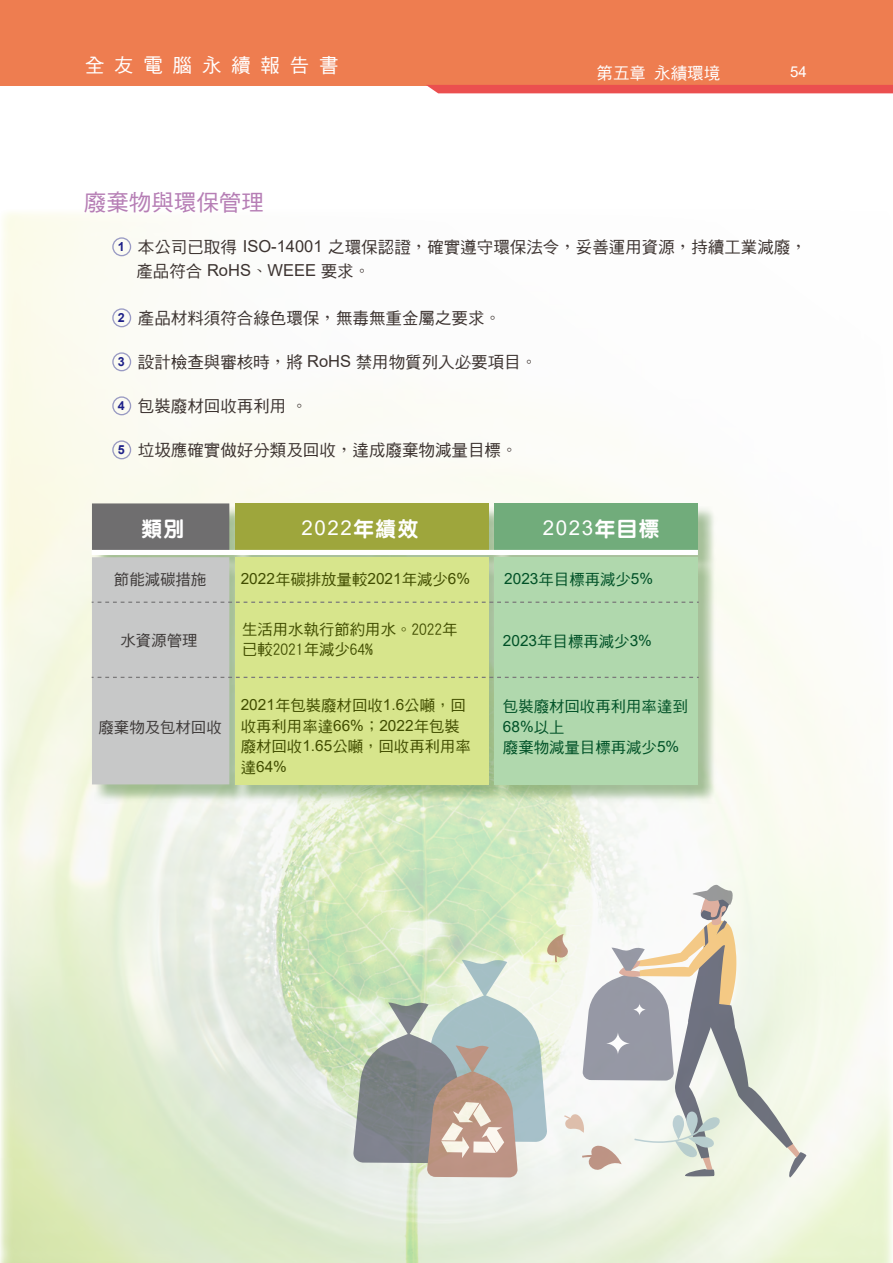
<style>
.page{position:relative;width:893px;height:1263px;background:#fff}
.page>*{position:absolute;margin:0;border:0;box-sizing:border-box;transform-origin:0 0}
.t1{font:22.5px "DF Hei W5 WIN BF";color:#b67eb5}
.t2{font:20.55px "Arial";letter-spacing:.075em;color:#fff}
.t3{font:20.55px "DF Li Yuan W8 WIN BF";color:#fff}
.t4{font:19.5px "DF Hei W5 WIN BF";color:#fff}
.t5{font:16.5px "DF Hei W5 WIN BF";color:#3c3330}
.t6{font:16.5px "Arial";color:#3c3330}
.t7{font:16.5px "DF Hei W5 WIN BF";color:#fff}
.t8{font:15.45px/20.5px "DF Hei W5 WIN BF";color:#414d00}
.t9{font:15.45px "Arial";color:#005127}
.t10{font:15.45px "DF Hei W5 WIN BF";color:#005127}
.t11{font:15.45px "Arial";color:#414d00}
.t12{font:15.45px "DF Hei W5 WIN BF";color:#3e3a39}
.t13{font:15px "Arial";color:#fff}
.s1{font-family:"Arial";font-weight:700;font-size:12.45px;color:#1d2088}
.s2{font-family:"Arial"}
.s3{font-family:"Adobe Ming Std";font-weight:300}
.s4{font-family:"DF Hei W5 WIN BF"}
.s5{font-family:"DF Li Yuan W8 WIN BF"}
</style>
<div class="page">
<div style="left:0;top:0;width:893px;height:85px;background:#ee7d50"></div>
<div style="left:426px;top:85px;width:467px;height:8px;background:#eb4f4f"></div>
<img style="left:0;top:212px;width:892px;height:1051px">
<div style="left:112px;top:237px;width:19px;height:19px;border:1px solid #1d2088;border-radius:50%"></div>
<div style="left:112px;top:308px;width:19px;height:19px;border:1px solid #1d2088;border-radius:50%"></div>
<div style="left:112px;top:352px;width:19px;height:19px;border:1px solid #1d2088;border-radius:50%"></div>
<div style="left:112px;top:396px;width:19px;height:19px;border:1px solid #1d2088;border-radius:50%"></div>
<div style="left:112px;top:440px;width:19px;height:19px;border:1px solid #1d2088;border-radius:50%"></div>
<div style="left:94px;top:506px;width:623px;height:297px;background:#5c8c4a;opacity:.53"></div>
<div style="left:235px;top:503px;width:254px;height:47px;background:#9ea63c"></div>
<div style="left:494px;top:503px;width:204px;height:47px;background:#71ac7b"></div>
<div style="left:92px;top:503px;width:137px;height:47px;background:#6f6e6f"></div>
<div style="left:494px;top:557px;width:204px;height:227px;background:#b0d8ad"></div>
<div style="left:235px;top:557px;width:254px;height:227px;background:#d7e58c"></div>
<div style="left:92px;top:557px;width:137px;height:227px;background:#c7c8c8"></div>
<svg style="left:92px;top:602px;width:607px;height:1px"></svg>
<svg style="left:92px;top:677px;width:607px;height:1px"></svg>
<div style="left:92px;top:550px;width:606px;height:5px;background:#fff"></div>
<svg style="left:353px;top:883px;width:454px;height:295px"></svg>
<svg style="left:632px;top:1003px;width:15px;height:13px"></svg>
<svg style="left:605px;top:1032px;width:26px;height:23px"></svg>
<p class="t4" style="left:85px;top:55px;width:255px">全 友 電 腦 永 續 報 告 書</p>
<p class="t7" style="left:596px;top:65px;width:125px">第五章 永績環境</p>
<p class="t13" style="left:790px;top:62px;width:18px">54</p>
<h1 class="t1" style="left:84px;top:191px;width:181px">廢棄物與環保管理</h1>
<p class="t5" style="left:118px;top:239px;width:691px"><span class="s1">1</span> 本公司已取得 <span class="s2">ISO-14001</span> 之環保認證<span class="s3">，</span>確實遵守環保法令<span class="s3">，</span>妥善運用資源<span class="s3">，</span>持續工業減廢<span class="s3">，</span></p>
<p class="t6" style="left:136px;top:258px;width:235px"><span class="s4">產品符合</span> RoHS<span class="s3">、</span>WEEE <span class="s4">要求</span><span class="s3">。</span></p>
<p class="t5" style="left:118px;top:310px;width:385px"><span class="s1">2</span> 產品材料須符合綠色環保<span class="s3">，</span>無毒無重金屬之要求<span class="s3">。</span></p>
<p class="t5" style="left:118px;top:354px;width:421px"><span class="s1">3</span> 設計檢查與審核時<span class="s3">，</span>將 <span class="s2">RoHS</span> 禁用物質列入必要項目<span class="s3">。</span></p>
<p class="t5" style="left:118px;top:398px;width:191px"><span class="s1">4</span> 包裝廢材回收再利用<span class="s3">。</span></p>
<p class="t5" style="left:118px;top:442px;width:401px"><span class="s1">5</span> 垃圾應確實做好分類及回收<span class="s3">，</span>達成廢棄物減量目標<span class="s3">。</span></p>
<p class="t3" style="left:141px;top:519px;width:44px">類別</p>
<p class="t2" style="left:302px;top:514px;width:118px">2022<span class="s5">年績效</span></p>
<p class="t2" style="left:543px;top:514px;width:118px">2023<span class="s5">年目標</span></p>
<p class="t12" style="left:114px;top:571px;width:94px">節能減碳措施</p>
<p class="t11" style="left:241px;top:568px;width:231px">2022<span class="s4">年碳排放量較</span>2021<span class="s4">年減少</span>6%</p>
<p class="t8" style="left:242px;top:619px;width:217px">生活用水執行節約用水。2022年已較2021年減少64%</p>
<p class="t9" style="left:504px;top:568px;width:150px">2023<span class="s4">年目標再減少</span>5%</p>
<p class="t12" style="left:121px;top:633px;width:79px">水資源管理</p>
<p class="t9" style="left:503px;top:630px;width:150px">2023<span class="s4">年目標再減少</span>3%</p>
<p class="t12" style="left:99px;top:719px;width:125px">廢棄物及包材回收</p>
<p class="t8" style="left:241px;top:695px;width:232px"><span class="s2">2021</span>年包裝廢材回收<span class="s2">1.6</span>公噸，回收再利用率達<span class="s2">66%</span>；<span class="s2">2022</span>年包裝廢材回收<span class="s2">1.65</span>公噸，回收再利用率</p>
<p class="t11" style="left:241px;top:756px;width:48px"><span class="s4">達</span>64%</p>
<p class="t10" style="left:503px;top:699px;width:186px">包裝廢材回收再利用率達到</p>
<p class="t9" style="left:503px;top:716px;width:63px">68%<span class="s4">以上</span></p>
<p class="t10" style="left:503px;top:740px;width:178px">廢棄物減量目標再減少<span class="s2">5%</span></p>
</div>
